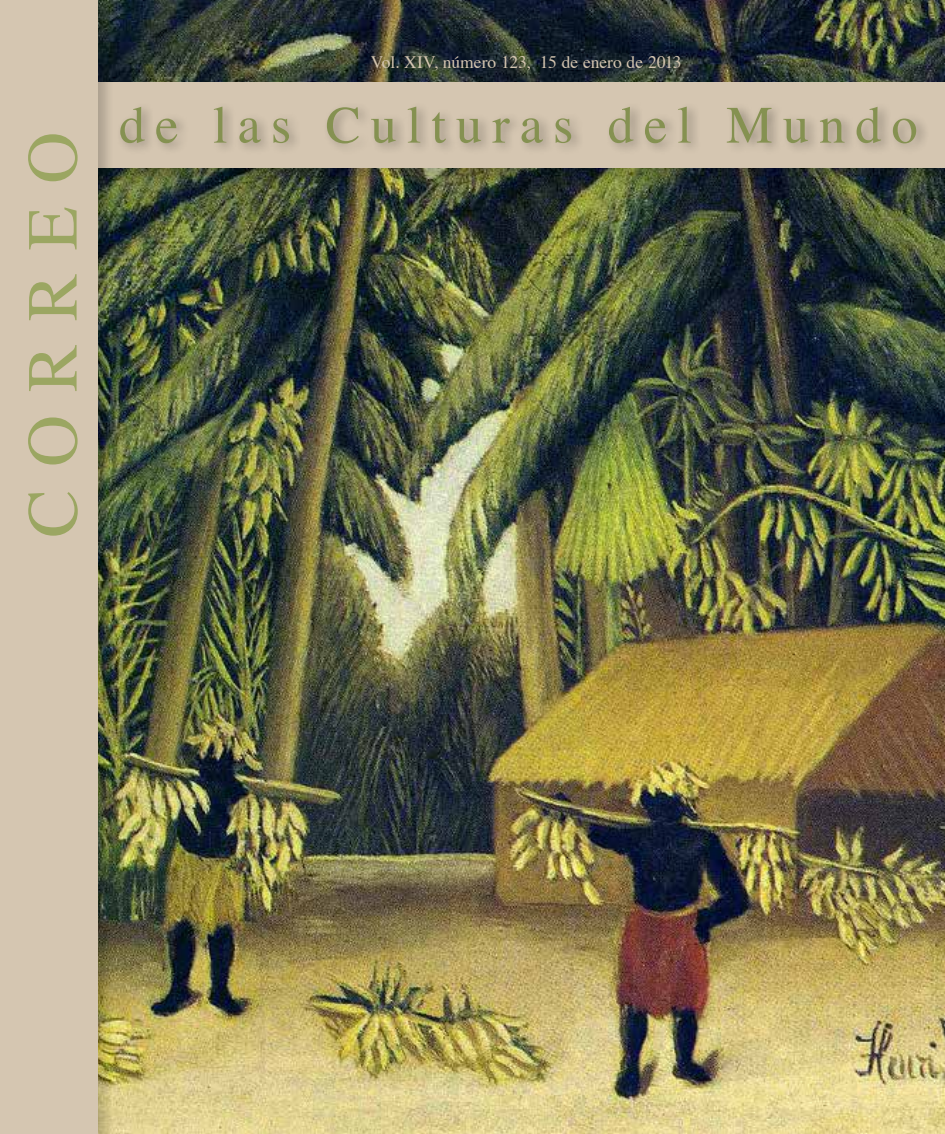
<style>
.page{position:relative;width:945px;height:1134px;background:#fff}
.page>*{position:absolute;margin:0;border:0;box-sizing:border-box;transform-origin:0 0}
.t1{font:71.75px "Times";letter-spacing:.32em;color:#9ba662}
.t2{font:52.5px "Times";letter-spacing:.19em;color:#859151}
.t3{font:17.5px "Times";color:#d5c6b1}
</style>
<div class="page">
<img style="left:114px;top:0;width:831px;height:1134px">
<div style="left:83px;top:82px;width:862px;height:104px;background:#000;opacity:.17"></div>
<div style="left:84px;top:82px;width:861px;height:86px;background:#d5c6b1"></div>
<div style="left:116px;top:101px;width:814px;height:55px;background:#000;opacity:.3"></div>
<div style="left:0;top:0;width:114px;height:1134px;background:#000;opacity:.19"></div>
<div style="left:0;top:0;width:98px;height:1134px;background:#d5c6b1"></div>
<h1 class="t1" style="left:-15px;top:537px;width:407px;rotate:-90deg">CORREO</h1>
<p class="t3" style="left:371px;top:46px;width:312px">Vol. XIV, número 123, 15 de enero de 2013</p>
<h2 class="t2" style="left:119px;top:76px;width:800px">de las Culturas del Mundo</h2>
</div>
